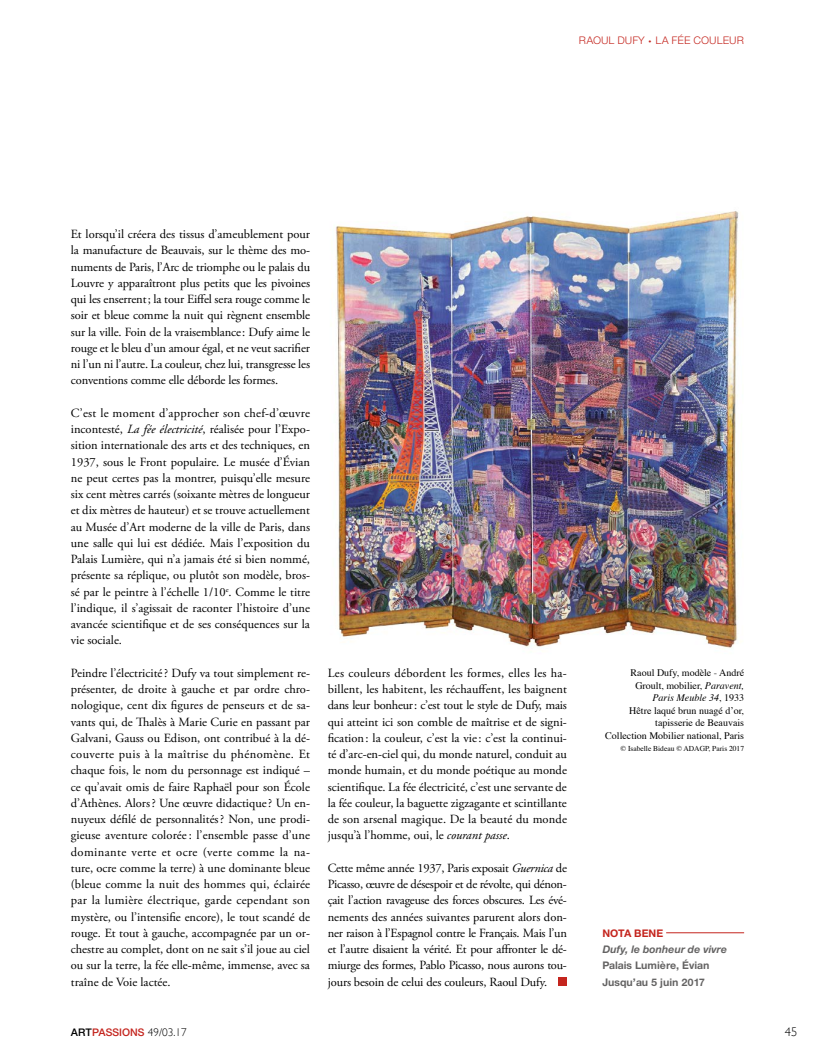
<style>
.page{position:relative;width:815px;height:1063px;background:#fff}
.page>*{position:absolute;margin:0;border:0;box-sizing:border-box;transform-origin:0 0}
.t1{font:12.5px/16.2px "Adobe Garamond Pro";color:#000;text-align:justify}
.t2{font:300 12.5px "Gill Sans";color:#000}
.t3{font:700 11.25px/16.2px "Nimbus Sans Novus T";color:#646363}
.t4{font:11.25px "Nimbus Sans Novus T";color:#c4251e}
.t5{font:italic 700 11.25px "Nimbus Sans Novus T";color:#646363}
.t6{font:600 11.25px "Nimbus Sans Novus T";color:#c4251e}
.t7{font:700 11.25px "Nimbus Sans Novus T";color:#c4251e}
.t8{font:10px/12.5px "Times";color:#000;text-align:right}
.t9{font:7.5px "Times";color:#000}
.s1{font-size:7.5px}
.s2{font-style:italic}
.s3{color:#000}
.s4{font-family:"Gill Sans";font-weight:300;color:#000}
</style>
<div class="page">
<img style="left:335px;top:211px;width:404px;height:438px">
<div style="left:558px;top:977px;width:9px;height:9px;background:#c4251e"></div>
<hr style="left:666px;top:932px;width:78px;height:1px;background:#c4251e">
<p class="t4" style="left:579px;top:34px;width:167px">RAOUL DUFY <span class="s1">•</span> LA FÉE COULEUR</p>
<p class="t1" style="left:71px;top:227px;width:241px">Et lorsqu’il créera des tissus d’ameublement pour la manufacture de Beauvais, sur le thème des mo&shy;numents de Paris, l’Arc de triomphe ou le palais du Louvre y apparaîtront plus petits que les pivoines qui les enserrent; la tour Eiffel sera rouge comme le soir et bleue comme la nuit qui règnent ensemble sur la ville. Foin de la vraisemblance: Dufy aime le rouge et le bleu d’un amour égal, et ne veut sacrifier ni l’un ni l’autre. La couleur, chez lui, transgresse les conventions comme elle déborde les formes.</p>
<p class="t1" style="left:71px;top:405px;width:241px">C’est le moment d’approcher son chef-d’œuvre incontesté, <span class="s2">La fée électricité</span>, réalisée pour l’Expo&shy;sition internationale des arts et des techniques, en 1937, sous le Front populaire. Le musée d’Évian ne peut certes pas la montrer, puisqu’elle mesure six cent mètres carrés (soixante mètres de longueur et dix mètres de hauteur) et se trouve actuellement au Musée d’Art moderne de la ville de Paris, dans une salle qui lui est dédiée. Mais l’exposition du Palais Lumière, qui n’a jamais été si bien nommé, présente sa réplique, ou plutôt son modèle, bros&shy;sé par le peintre à l’échelle 1/10<sup>e</sup>. Comme le titre l’indique, il s’agissait de raconter l’histoire d’une avancée scientifique et de ses conséquences sur la vie sociale.</p>
<p class="t1" style="left:71px;top:665px;width:241px">Peindre l’électricité? Dufy va tout simplement re&shy;présenter, de droite à gauche et par ordre chro&shy;nologique, cent dix figures de penseurs et de sa&shy;vants qui, de Thalès à Marie Curie en passant par Galvani, Gauss ou Edison, ont contribué à la dé&shy;couverte puis à la maîtrise du phénomène. Et chaque fois, le nom du personnage est indiqué – ce qu’avait omis de faire Raphaël pour son École d’Athènes. Alors? Une œuvre didactique? Un en&shy;nuyeux défilé de personnalités? Non, une prodi&shy;gieuse aventure colorée: l’ensemble passe d’une dominante verte et ocre (verte comme la na&shy;ture, ocre comme la terre) à une dominante bleue (bleue comme la nuit des hommes qui, éclairée par la lumière électrique, garde cependant son mystère, ou l’intensifie encore), le tout scandé de rouge. Et tout à gauche, accompagnée par un or&shy;chestre au complet, dont on ne sait s’il joue au ciel ou sur la terre, la fée elle-même, immense, avec sa traîne de Voie lactée.</p>
<p class="t1" style="left:328px;top:665px;width:241px">Les couleurs débordent les formes, elles les ha&shy;billent, les habitent, les réchauffent, les baignent dans leur bonheur: c’est tout le style de Dufy, mais qui atteint ici son comble de maîtrise et de signi&shy;fication: la couleur, c’est la vie: c’est la continui&shy;té d’arc-en-ciel qui, du monde naturel, conduit au monde humain, et du monde poétique au monde scientifique. La fée électricité, c’est une servante de la fée couleur, la baguette zigzagante et scintillante de son arsenal magique. De la beauté du monde jusqu’à l’homme, oui, le <span class="s2">courant passe</span>.</p>
<p class="t1" style="left:328px;top:860px;width:241px">Cette même année 1937, Paris exposait <span class="s2">Guernica</span> de Picasso, œuvre de désespoir et de révolte, qui dénon&shy;çait l’action ravageuse des forces obscures. Les évé&shy;nements des années suivantes parurent alors don&shy;ner raison à l’Espagnol contre le Français. Mais l’un et l’autre disaient la vérité. Et pour affronter le dé&shy;miurge des formes, Pablo Picasso, nous aurons tou&shy;jours besoin de celui des couleurs, Raoul Dufy.</p>
<p class="t8" style="left:605px;top:667px;width:140px">Raoul Dufy, modèle - André<br>Groult, mobilier, <span class="s2">Paravent,<br>Paris Meuble 34</span>, 1933<br>Hêtre laqué brun nuagé d’or, tapisserie de Beauvais<br>Collection Mobilier national, Paris</p>
<p class="t9" style="left:620px;top:744px;width:125px">© Isabelle Bideau © ADAGP, Paris 2017</p>
<p class="t7" style="left:602px;top:927px;width:62px">NOTA BENE</p>
<p class="t5" style="left:602px;top:943px;width:126px">Dufy, le bonheur de vivre</p>
<p class="t3" style="left:602px;top:957px;width:109px">Palais Lumière, Évian<br>Jusqu’au 5 juin 2017</p>
<p class="t6" style="left:71px;top:1026px;width:117px"><span class="s3">ART</span>PASSIONS <span class="s4">49/03.17</span></p>
<p class="t2" style="left:785px;top:1022px;width:14px">45</p>
</div>
